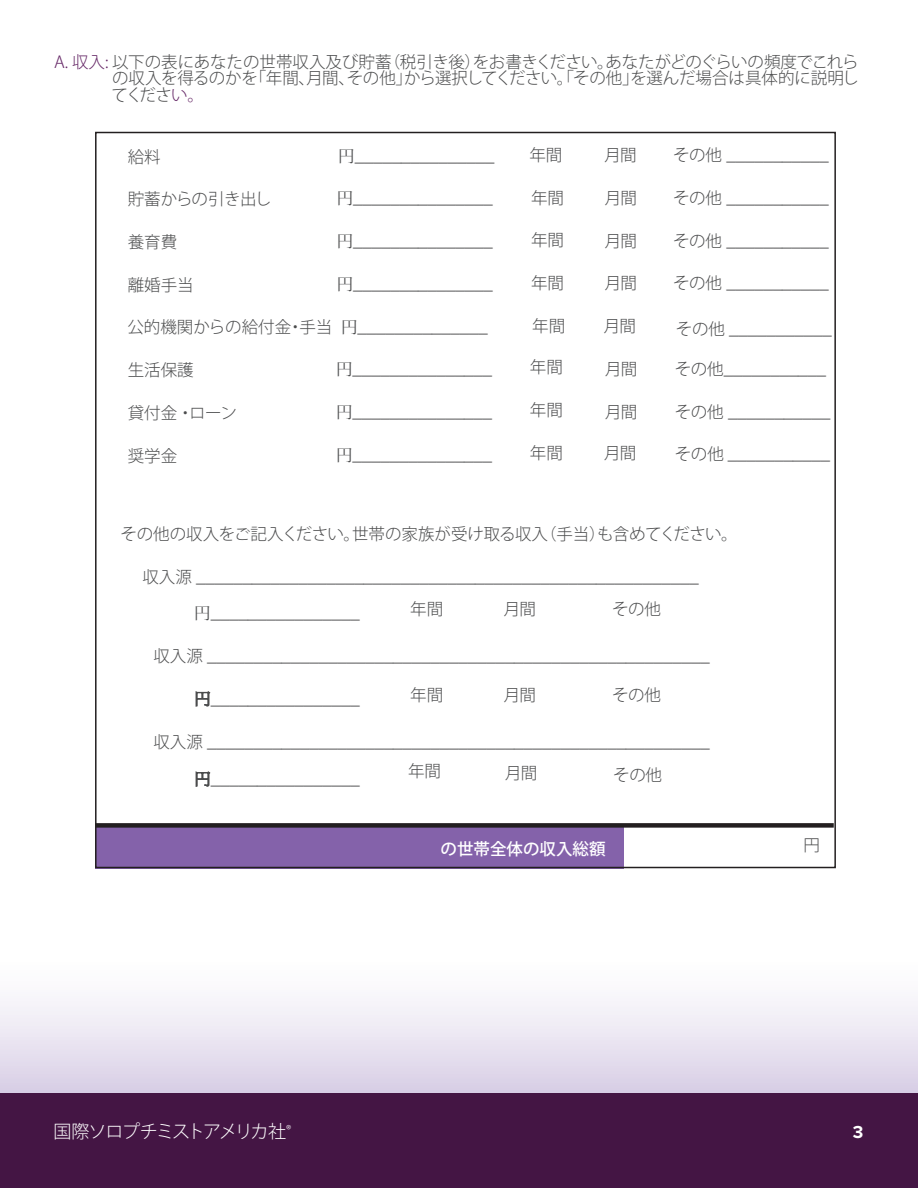
<style>
.page{position:relative;width:918px;height:1188px;background:#fff}
.page>*{position:absolute;margin:0;border:0;box-sizing:border-box;transform-origin:0 0}
.t1{font:300 18px "Koz Go Pro";letter-spacing:-.09em;color:#fff}
.t2{font:700 18px "Proxima Nova";color:#fff}
.FormQuestion{font:16.5px "Proxima Nova";color:#4b4c4d}
.JapaneseBodyText{font:300 16.5px/16.5px "Koz Go Pro";letter-spacing:-.02em;color:#4b4c4d;text-align:justify}
.FormQuestion-2{font:300 16.5px "Koz Go Pro";color:#4b4c4d}
.t3{font:500 16.5px "Koz Go Pro";color:#fff}
.FormQuestion-3{font:300 16.5px "Koz Go Pro";letter-spacing:-.03em;color:#4b4c4d}
.s1{color:#652766}
.s2{font-family:"Koz Min Pr 6 N"}
.s3{font-family:"Koz Go Pro";font-weight:300}
</style>
<div class="page">
<div style="left:95px;top:827px;width:528px;height:42px;background:#8462aa"></div>
<div style="left:95px;top:823px;width:739px;height:5px;background:#231f20"></div>
<svg style="left:0;top:1001px;width:918px;height:92px"></svg>
<div style="left:0;top:1093px;width:918px;height:95px;background:#441544"></div>
<p class="JapaneseBodyText" style="left:112px;top:54px;width:749px;text-indent:-58px"><span class="s1">A. 収入:</span> 以下の表にあなたの世帯収入及び貯蓄（税引き後）をお書きください。あなたがどのぐらいの頻度でこれらの収入を得るのかを「年間、月間、その他」から選択してください。「その他」を選んだ場合は具体的に説明してくださ<span class="s1">い。</span></p>
<p class="FormQuestion-2" style="left:529px;top:144px;width:34px">年間</p>
<p class="FormQuestion-2" style="left:531px;top:187px;width:34px">年間</p>
<p class="FormQuestion-2" style="left:531px;top:230px;width:34px">年間</p>
<p class="FormQuestion-2" style="left:128px;top:146px;width:34px">給料</p>
<p class="FormQuestion-2" style="left:605px;top:144px;width:34px">月間</p>
<p class="FormQuestion-3" style="left:128px;top:189px;width:145px">貯蓄からの引き出し</p>
<p class="FormQuestion-2" style="left:605px;top:187px;width:34px">月間</p>
<p class="FormQuestion-2" style="left:128px;top:231px;width:51px">養育費</p>
<p class="FormQuestion-2" style="left:605px;top:230px;width:34px">月間</p>
<p class="FormQuestion-2" style="left:128px;top:274px;width:67px">離婚手当</p>
<p class="FormQuestion" style="left:338px;top:149px;width:158px"><span class="s2">円</span>_______________</p>
<p class="FormQuestion" style="left:337px;top:191px;width:158px"><span class="s2">円</span>_______________</p>
<p class="FormQuestion" style="left:337px;top:234px;width:158px"><span class="s2">円</span>_______________</p>
<p class="FormQuestion" style="left:337px;top:277px;width:158px"><span class="s2">円</span>_______________</p>
<p class="FormQuestion-2" style="left:531px;top:272px;width:34px">年間</p>
<p class="FormQuestion-2" style="left:605px;top:273px;width:34px">月間</p>
<p class="FormQuestion" style="left:673px;top:148px;width:157px"><span class="s3">その他</span> ___________</p>
<p class="FormQuestion" style="left:673px;top:191px;width:157px"><span class="s3">その他</span> ___________</p>
<p class="FormQuestion" style="left:673px;top:234px;width:157px"><span class="s3">その他</span> ___________</p>
<p class="FormQuestion" style="left:673px;top:276px;width:157px"><span class="s3">その他</span> ___________</p>
<p class="FormQuestion" style="left:127px;top:320px;width:362px"><span class="s3">公的機関からの給付金・手当</span> <span class="s2">円</span>______________</p>
<p class="FormQuestion-2" style="left:532px;top:315px;width:34px">年間</p>
<p class="FormQuestion-2" style="left:604px;top:315px;width:34px">月間</p>
<p class="FormQuestion" style="left:676px;top:322px;width:157px"><span class="s3">その他</span> ___________</p>
<p class="FormQuestion-2" style="left:128px;top:360px;width:67px">生活保護</p>
<p class="FormQuestion-2" style="left:530px;top:356px;width:34px">年間</p>
<p class="FormQuestion-2" style="left:605px;top:358px;width:34px">月間</p>
<p class="FormQuestion-2" style="left:128px;top:402px;width:111px">貸付金・ローン</p>
<p class="FormQuestion-2" style="left:605px;top:401px;width:34px">月間</p>
<p class="FormQuestion-2" style="left:128px;top:445px;width:51px">奨学金</p>
<p class="FormQuestion" style="left:675px;top:362px;width:153px"><span class="s3">その他</span>___________</p>
<p class="FormQuestion" style="left:675px;top:405px;width:157px"><span class="s3">その他</span> ___________</p>
<p class="FormQuestion" style="left:675px;top:447px;width:157px"><span class="s3">その他</span> ___________</p>
<p class="FormQuestion" style="left:336px;top:362px;width:158px"><span class="s2">円</span>_______________</p>
<p class="FormQuestion" style="left:336px;top:405px;width:158px"><span class="s2">円</span>_______________</p>
<p class="FormQuestion" style="left:336px;top:448px;width:158px"><span class="s2">円</span>_______________</p>
<p class="FormQuestion-2" style="left:530px;top:442px;width:34px">年間</p>
<p class="FormQuestion-2" style="left:604px;top:442px;width:34px">月間</p>
<p class="FormQuestion-2" style="left:530px;top:400px;width:34px">年間</p>
<p class="JapaneseBodyText" style="left:121px;top:526px;width:618px">その他の収入をご記入ください。世帯の家族が受け取る収入（手当）も含めてください。</p>
<p class="FormQuestion" style="left:142px;top:570px;width:558px"><span class="s3">収入源</span> ______________________________________________________</p>
<p class="FormQuestion" style="left:194px;top:606px;width:167px"><span class="s2">円</span>________________</p>
<p class="FormQuestion-2" style="left:410px;top:598px;width:34px">年間</p>
<p class="FormQuestion-2" style="left:504px;top:598px;width:34px">月間</p>
<p class="FormQuestion-2" style="left:612px;top:598px;width:50px">その他</p>
<p class="FormQuestion" style="left:153px;top:649px;width:558px"><span class="s3">収入源</span> ______________________________________________________</p>
<p class="FormQuestion" style="left:194px;top:692px;width:167px"><span class="s2">円</span>________________</p>
<p class="FormQuestion-2" style="left:410px;top:684px;width:34px">年間</p>
<p class="FormQuestion-2" style="left:504px;top:684px;width:34px">月間</p>
<p class="FormQuestion-2" style="left:612px;top:684px;width:50px">その他</p>
<p class="FormQuestion" style="left:153px;top:734px;width:558px"><span class="s3">収入源</span> ______________________________________________________</p>
<p class="FormQuestion" style="left:194px;top:772px;width:167px"><span class="s2">円</span>________________</p>
<p class="FormQuestion-2" style="left:408px;top:761px;width:34px">年間</p>
<p class="FormQuestion-2" style="left:505px;top:763px;width:34px">月間</p>
<p class="FormQuestion-2" style="left:613px;top:764px;width:50px">その他</p>
<p class="t3" style="left:441px;top:838px;width:166px">の世帯全体の収入総額</p>
<p class="JapaneseBodyText" style="left:803px;top:837px;width:18px">円</p>
<p class="t1" style="left:53px;top:1120px;width:240px">国際ソロプチミストアメリカ社<sup>®</sup></p>
<p class="t2" style="left:853px;top:1123px;width:12px">3</p>
</div>
